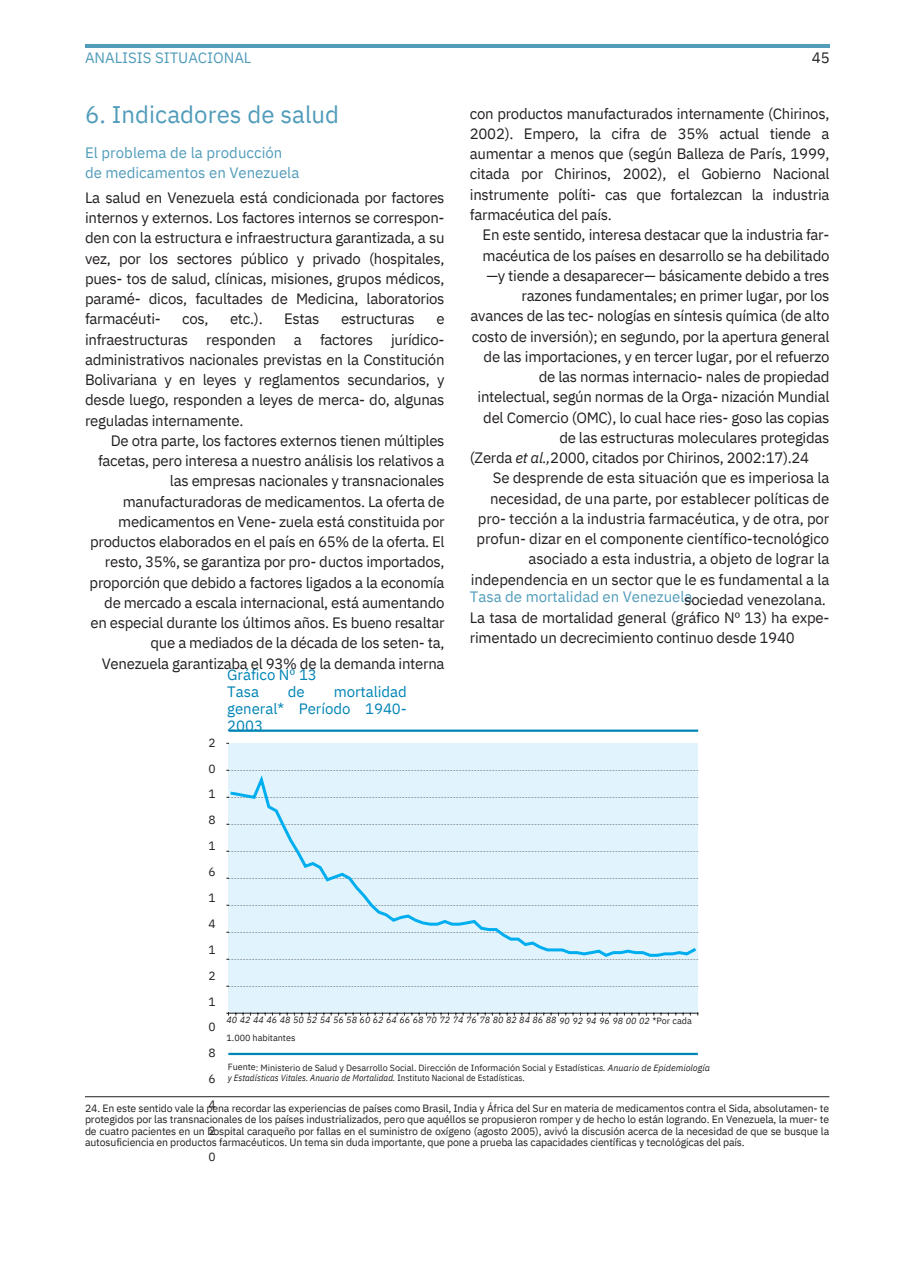
<style>
.page{position:relative;width:918px;height:1263px;background:#fff}
.page>*{position:absolute;margin:0;border:0;box-sizing:border-box;transform-origin:0 0}
.t1{font:24px "IBM Plex Sans";letter-spacing:.005em;color:#519cba}
.t2{font:15px/20.2px "IBM Plex Sans";letter-spacing:-.02em;color:#231f20;text-align:justify}
.t3{font:15px "IBM Plex Sans";color:#519cba}
.t4{font:15px/16.8px "IBM Plex Sans";color:#0084b5;text-align:justify}
.t5{font:12px/25.8px "IBM Plex Sans";color:#231f20;text-align:justify}
.t6{font:10.5px/11.2px "IBM Plex Sans";letter-spacing:-.015em;color:#231f20;text-align:justify}
.t7{font:9px "IBM Plex Sans";letter-spacing:-.005em;color:#231f20}
.t8{font:italic 9px/17.9px "IBM Plex Sans";letter-spacing:-.005em;color:#231f20}
.t9{font:italic 9px "IBM Plex Sans Cond";letter-spacing:.01em;color:#231f20}
.s1{font-style:italic}
.s2{font-style:normal}
</style>
<div class="page">
<hr style="left:85px;top:44px;width:744px;height:3px;background:#519cba">
<div style="left:228px;top:743px;width:470px;height:270px;background:#e1f4fd"></div>
<svg style="left:228px;top:770px;width:470px;height:216px"></svg>
<hr style="left:228px;top:1012px;width:470px;height:1px;background:#231f20">
<svg style="left:229px;top:770px;width:469px;height:188px"></svg>
<hr style="left:228px;top:1052px;width:470px;height:2px;background:#0084b5">
<hr style="left:229px;top:729px;width:469px;height:2px;background:#0084b5">
<hr style="left:85px;top:1096px;width:744px;height:1px;background:#231f20">
<p class="t3" style="left:85px;top:48px;width:168px">ANALISIS SITUACIONAL</p>
<p class="t1" style="left:85px;top:98px;width:256px">6. Indicadores de salud</p>
<p class="t3" style="left:85px;top:142px;width:199px">El problema de la producción</p>
<p class="t3" style="left:85px;top:163px;width:216px">de medicamentos en Venezuela</p>
<p class="t2" style="left:85px;top:187px;width:361px">La salud en Venezuela está condicionada por factores internos y externos. Los factores internos se correspon&shy;den con la estructura e infraestructura garantizada, a su vez, por los sectores público y privado (hospitales, pues- tos de salud, clínicas, misiones, grupos médicos, paramé- dicos, facultades de Medicina, laboratorios farmacéuti-</p>
<p class="t2" style="left:182px;top:308px;width:28px">cos,</p>
<p class="t2" style="left:230px;top:308px;width:34px">etc.).</p>
<p class="t2" style="left:284px;top:308px;width:37px">Estas</p>
<p class="t2" style="left:341px;top:308px;width:75px">estructuras</p>
<p class="t2" style="left:85px;top:308px;width:361px;text-indent:351px">e infraestructuras responden a factores jurídico&shy;administrativos nacionales previstas en la Constitución Bolivariana y en leyes y reglamentos secundarios, y desde luego, responden a leyes de merca- do, algunas reguladas internamente.</p>
<p class="t2" style="left:90px;top:430px;width:357px;text-align:right">De otra parte, los factores externos tienen múltiples facetas, pero interesa a nuestro análisis los relativos a las empresas nacionales y transnacionales manufacturadoras de medicamentos. La oferta de medicamentos en Vene- zuela está constituida por productos elaborados en el país en 65% de la oferta. El resto, 35%, se garantiza por pro- ductos importados, proporción que debido a factores ligados a la economía de mercado a escala internacional, está aumentando en especial durante los últimos años. Es bueno resaltar que a mediados de la década de los seten- ta, Venezuela garantizaba el 93% de la demanda interna</p>
<p class="t4" style="left:227px;top:666px;width:91px">Gráfico Nº 13</p>
<p class="t4" style="left:227px;top:682px;width:33px">Tasa</p>
<p class="t4" style="left:288px;top:682px;width:18px">de</p>
<p class="t4" style="left:227px;top:682px;width:181px;text-indent:107px">mortalidad general* Período 1940- 2003</p>
<p class="t2" style="left:812px;top:47px;width:19px">45</p>
<p class="t2" style="left:470px;top:103px;width:361px">con productos manufacturados internamente (Chirinos, 2002). Empero, la cifra de 35% actual tiende a aumentar a menos que (según Balleza de París, 1999, citada por Chirinos, 2002), el Gobierno Nacional instrumente políti- cas que fortalezcan la industria farmacéutica del país.</p>
<p class="t2" style="left:471px;top:224px;width:360px;text-align:right">En este sentido, interesa destacar que la industria far&shy;macéutica de los países en desarrollo se ha debilitado —y tiende a desaparecer— básicamente debido a tres razones fundamentales; en primer lugar, por los avances de las tec- nologías en síntesis química (de alto costo de inversión); en segundo, por la apertura general de las importaciones, y en tercer lugar, por el refuerzo de las normas internacio- nales de propiedad intelectual, según normas de la Orga- nización Mundial del Comercio (OMC), lo cual hace ries- goso las copias de las estructuras moleculares protegidas</p>
<p class="t2" style="left:470px;top:447px;width:341px">(Zerda <span class="s1">et al.,</span>2000, citados por Chirinos, 2002:17).24</p>
<p class="t2" style="left:471px;top:467px;width:360px;text-align:right">Se desprende de esta situación que es imperiosa la necesidad, de una parte, por establecer políticas de pro- tección a la industria farmacéutica, y de otra, por profun- dizar en el componente científico-tecnológico asociado a esta industria, a objeto de lograr la independencia en un sector que le es fundamental a la sociedad venezolana.</p>
<p class="t3" style="left:470px;top:586px;width:224px">Tasa de mortalidad en Venezuela</p>
<p class="t2" style="left:470px;top:607px;width:361px">La tasa de mortalidad general (gráfico Nº 13) ha expe&shy;rimentado un decrecimiento continuo desde 1940</p>
<p class="t5" style="left:208px;top:729px;width:9px">2<br>0<br>1<br>8<br>1<br>6<br>1<br>4<br>1<br>2<br>1<br>0<br>8</p>
<p class="t5" style="left:208px;top:1065px;width:9px">6</p>
<p class="t5" style="left:208px;top:1091px;width:9px">4<br>2<br>0</p>
<p class="t8" style="left:227px;top:1010px;width:467px">40 42 44 46 48 50 52 54 56 58 60 62 64 66 68 70 72 74 76 78 80 82 84 86 88 90 92 94 96 98 00 02 <span class="s2">*Por cada<br>1.000 habitantes</span></p>
<p class="t7" style="left:228px;top:1061px;width:484px">Fuente: Ministerio de Salud y Desarrollo Social. Dirección de Información Social y Estadística<span class="s1">s. Anuario de Epidemiología</span></p>
<p class="t9" style="left:228px;top:1071px;width:299px">y Estadísticas Vitales. Anuario de Mortalidad. <span class="s2">Instituto Nacional de Estadísticas.</span></p>
<p class="t6" style="left:85px;top:1102px;width:746px">24. En este sentido vale la pena recordar las experiencias de países como Brasil, India y África del Sur en materia de medicamentos contra el Sida, absolutamen- te protegidos por las transnacionales de los países industrializados, pero que aquéllos se propusieron romper y de hecho lo están logrando. En Venezuela, la muer- te de cuatro pacientes en un hospital caraqueño por fallas en el suministro de oxígeno (agosto 2005), avivó la discusión acerca de la necesidad de que se busque la autosuficiencia en productos farmacéuticos. Un tema sin duda importante, que pone a prueba las capacidades científicas y tecnológicas del país.</p>
</div>
